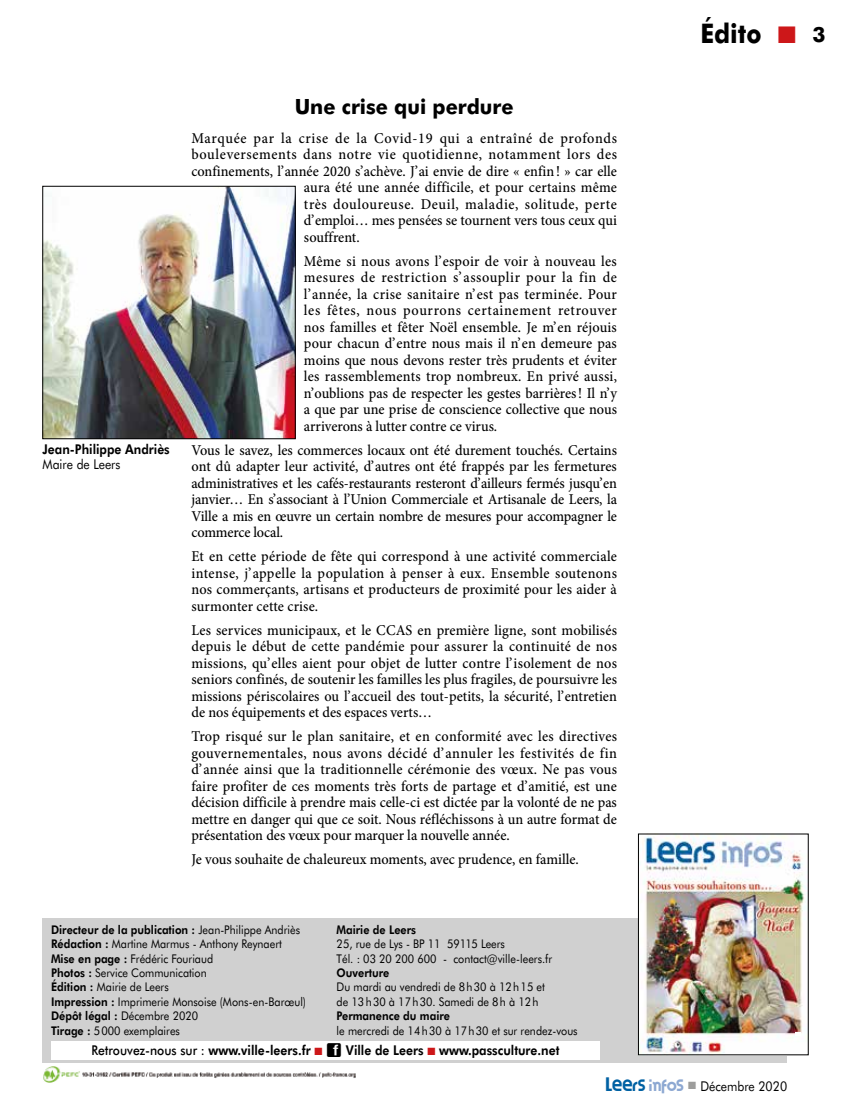
<style>
.page{position:relative;width:851px;height:1106px;background:#fff}
.page>*{position:absolute;margin:0;border:0;box-sizing:border-box;transform-origin:0 0}
.t1{font:700 27px "Futura BT";color:#000;scale:.9 1}
.t2{font:700 21px "Futura BT";color:#000;scale:.95 1}
.t3{font:500 15px/16.5px "Minion Pro";color:#000;text-align:justify;scale:.95 1}
.t4{font:500 15px "Minion Pro";letter-spacing:.045em;color:#000;scale:.95 1}
.t5{font:500 15px "Minion Pro";letter-spacing:.05em;color:#000;scale:.95 1}
.t6{font:500 15px "Minion Pro";letter-spacing:.04em;color:#000;scale:.95 1}
.t7{font:800 13.5px "Futura BT";color:#000;scale:.9 1}
.t8{font:13.5px "Futura BT";color:#000;scale:.9 1}
.t9{font:12px/14.4px "Futura BT";color:#000;scale:.9 1}
.t10{font:800 12px "Futura BT";color:#000;scale:.9 1}
.s1{font-weight:800}
.s2{font-weight:500}
.s3{color:#cd1719}
.s4{font-family:"Sociallogostfb";font-weight:400;font-size:16.5px}
.s5{font-size:21px}
.s6{font-family:"ZESSTYPE GRAFIKA";font-size:16.5px;color:#0061a3}
.s7{font-family:"ZESSTYPE GRAFIKA";font-size:16.5px;color:#8da8d2}
.s8{color:#9d9d9c}
</style>
<div class="page">
<div style="left:43px;top:918px;width:744px;height:144px;background:#d0d0d0"></div>
<img style="left:640px;top:835px;width:166px;height:218px">
<div style="left:51px;top:1041px;width:549px;height:18px;background:#fff"></div>
<img style="left:43px;top:1066px;width:312px;height:16px">
<img style="left:42px;top:186px;width:253px;height:253px">
<svg style="left:794px;top:1032px;width:6px;height:3px"></svg>
<p class="t7" style="left:43px;top:440px;width:143px">Jean-Philippe Andriès</p>
<p class="t8" style="left:43px;top:455px;width:88px">Maire de Leers</p>
<h2 class="t2" style="left:295px;top:94px;width:232px">Une crise qui perdure</h2>
<p class="t5" style="left:191px;top:128px;width:449px">Marquée par la crise de la Covid-19 qui a entraîné de profonds</p>
<p class="t4" style="left:191px;top:144px;width:449px">bouleversements dans notre vie quotidienne, notamment lors des</p>
<p class="t3" style="left:191px;top:163px;width:449px">confinements, l’année 2020 s’achève. J’ai envie de dire « enfin! » car elle</p>
<p class="t3" style="left:304px;top:179px;width:331px">aura été une année difficile, et pour certains même</p>
<p class="t6" style="left:304px;top:194px;width:331px">très douloureuse. Deuil, maladie, solitude, perte</p>
<p class="t3" style="left:304px;top:212px;width:331px">d’emploi… mes pensées se tournent vers tous ceux qui</p>
<p class="t3" style="left:304px;top:229px;width:60px">souffrent.</p>
<p class="t3" style="left:304px;top:253px;width:331px">Même si nous avons l’espoir de voir à nouveau les mesures de restriction s’assouplir pour la fin de l’année, la crise sanitaire n’est pas terminée. Pour les fêtes, nous pourrons certainement retrouver nos familles et fêter Noël ensemble. Je m’en réjouis pour chacun d’entre nous mais il n’en demeure pas moins que nous devons rester très prudents et éviter les rassemblements trop nombreux. En privé aussi, n’oublions pas de respecter les gestes barrières! Il n’y a que par une prise de conscience collective que nous arriverons à lutter contre ce virus.</p>
<p class="t3" style="left:191px;top:442px;width:449px">Vous le savez, les commerces locaux ont été durement touchés. Certains ont dû adapter leur activité, d’autres ont été frappés par les fermetures administratives et les cafés-restaurants resteront d’ailleurs fermés jusqu’en janvier… En s’associant à l’Union Commerciale et Artisanale de Leers, la Ville a mis en œuvre un certain nombre de mesures pour accompagner le commerce local.</p>
<p class="t3" style="left:191px;top:548px;width:449px">Et en cette période de fête qui correspond à une activité commerciale intense, j’appelle la population à penser à eux. Ensemble soutenons nos commerçants, artisans et producteurs de proximité pour les aider à surmonter cette crise.</p>
<p class="t3" style="left:191px;top:622px;width:449px">Les services municipaux, et le CCAS en première ligne, sont mobilisés depuis le début de cette pandémie pour assurer la continuité de nos missions, qu’elles aient pour objet de lutter contre l’isolement de nos seniors confinés, de soutenir les familles les plus fragiles, de poursuivre les missions périscolaires ou l’accueil des tout-petits, la sécurité, l’entretien de nos équipements et des espaces verts…</p>
<p class="t3" style="left:191px;top:728px;width:449px">Trop risqué sur le plan sanitaire, et en conformité avec les directives gouvernementales, nous avons décidé d’annuler les festivités de fin d’année ainsi que la traditionnelle cérémonie des vœux. Ne pas vous faire profiter de ces moments très forts de partage et d’amitié, est une décision difficile à prendre mais celle-ci est dictée par la volonté de ne pas mettre en danger qui que ce soit. Nous réfléchissons à un autre format de présentation des vœux pour marquer la nouvelle année.</p>
<p class="t3" style="left:191px;top:851px;width:409px">Je vous souhaite de chaleureux moments, avec prudence, en famille.</p>
<p class="t9" style="left:51px;top:922px;width:285px"><span class="s1">Directeur de la publication :</span> Jean-Philippe Andriès <span class="s1">Rédaction :</span> Martine Marmus - Anthony Reynaert <span class="s1">Mise en page :</span> Frédéric Fouriaud<br><span class="s1">Photos :</span> Service Communication<br><span class="s1">Édition :</span> Mairie de Leers<br><span class="s1">Impression :</span> Imprimerie Monsoise (Mons-en-Barœul)<br><span class="s1">Dépôt légal :</span> Décembre 2020<br><span class="s1">Tirage :</span> 5000 exemplaires</p>
<p class="t10" style="left:336px;top:922px;width:90px">Mairie de Leers</p>
<p class="t9" style="left:336px;top:936px;width:241px">25, rue de Lys - BP 11 59115 Leers<br>Tél. : 03 20 200 600 - contact@ville-leers.fr</p>
<p class="t10" style="left:336px;top:965px;width:60px">Ouverture</p>
<p class="t9" style="left:336px;top:979px;width:233px">Du mardi au vendredi de 8h30 à 12h15 et de 13h30 à 17h30. Samedi de 8h à 12h</p>
<p class="t10" style="left:336px;top:1008px;width:127px">Permanence du maire</p>
<p class="t9" style="left:336px;top:1023px;width:269px">le mercredi de 14h30 à 17h30 et sur rendez-vous</p>
<p class="t7" style="left:91px;top:1042px;width:521px"><span class="s2">Retrouvez-nous sur :</span> www.ville-leers.fr <span class="s3">■</span> <span class="s4">D</span> Ville de Leers <span class="s3">■</span> www.passculture.net</p>
<h1 class="t1" style="left:700px;top:16px;width:140px">Édito <span class="s3">■</span> <span class="s5">3</span></h1>
<p class="t8" style="left:605px;top:1078px;width:203px"><span class="s6">Leers</span> <span class="s7">infos</span> <span class="s8">■</span> Décembre 2020</p>
</div>
